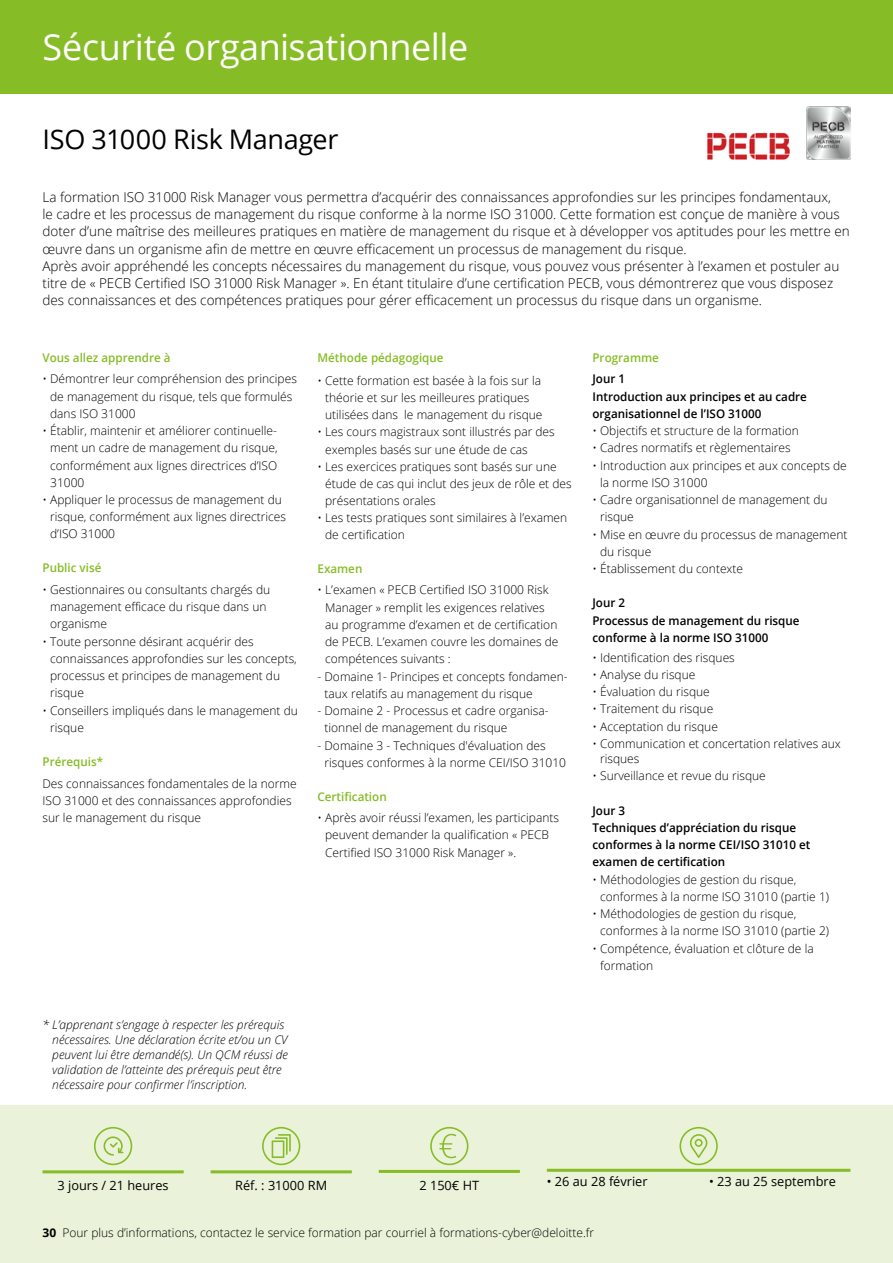
<style>
.page{position:relative;width:893px;height:1263px;background:#fff}
.page>*{position:absolute;margin:0;border:0;box-sizing:border-box;transform-origin:0 0}
.t1{font:36px "Open Sans";letter-spacing:-.015em;color:#fff}
.t2{font:27px "Open Sans";letter-spacing:-.01em;color:#000}
.t3{font:300 13.5px/17.2px "Open Sans";color:#000}
.t4{font:12.75px "Open Sans";color:#000}
.t5{font:300 12px/17.2px "Open Sans";color:#000}
.t6{font:600 12px/17.2px "Open Sans";color:#000}
.t7{font:italic 300 12px/15px "Open Sans";color:#000}
.t8{font:600 12px "Open Sans";color:#86bc25}
.s1{font-weight:700}
</style>
<div class="page">
<div style="left:0;top:1106px;width:893px;height:157px;background:#eaf2da"></div>
<div style="left:0;top:0;width:893px;height:94px;background:#86bc25"></div>
<hr style="left:547px;top:1169px;width:303px;height:3px;background:#86bc25">
<svg style="left:679px;top:1127px;width:39px;height:38px"></svg>
<hr style="left:379px;top:1170px;width:141px;height:3px;background:#86bc25">
<svg style="left:430px;top:1127px;width:38px;height:38px"></svg>
<hr style="left:211px;top:1170px;width:141px;height:3px;background:#86bc25">
<svg style="left:262px;top:1127px;width:38px;height:38px"></svg>
<hr style="left:43px;top:1170px;width:141px;height:3px;background:#86bc25">
<svg style="left:94px;top:1127px;width:38px;height:38px"></svg>
<img style="left:707px;top:132px;width:83px;height:28px">
<img style="left:806px;top:106px;width:44px;height:54px">
<h1 class="t1" style="left:43px;top:22px;width:427px">Sécurité organisationnelle</h1>
<h1 class="t1" style="left:43px;top:22px;width:176px">Disponible</h1>
<h2 class="t2" style="left:43px;top:120px;width:297px">ISO 31000 Risk Manager</h2>
<p class="t3" style="left:43px;top:188px;width:809px">La formation ISO 31000 Risk Manager vous permettra d’acquérir des connaissances approfondies sur les principes fondamentaux,<br>le cadre et les processus de management du risque conforme à la norme ISO 31000. Cette formation est conçue de manière à vous doter d’une maîtrise des meilleures pratiques en matière de management du risque et à développer vos aptitudes pour les mettre en œuvre dans un organisme afin de mettre en œuvre efficacement un processus de management du risque.<br>Après avoir appréhendé les concepts nécessaires du management du risque, vous pouvez vous présenter à l’examen et postuler au titre de « PECB Certified ISO 31000 Risk Manager ». En étant titulaire d’une certification PECB, vous démontrerez que vous disposez des connaissances et des compétences pratiques pour gérer efficacement un processus du risque dans un organisme.</p>
<p class="t8" style="left:43px;top:349px;width:130px">Vous allez apprendre à</p>
<p class="t5" style="left:50px;top:370px;width:248px;text-indent:-8px">• Démontrer leur compréhension des principes de management du risque, tels que formulés dans ISO 31000</p>
<p class="t5" style="left:50px;top:422px;width:229px;text-align:justify;text-indent:-8px">• Établir, maintenir et améliorer continuelle&shy;ment un cadre de management du risque, conformément aux lignes directrices d’ISO 31000</p>
<p class="t5" style="left:50px;top:491px;width:237px;text-indent:-8px">• Appliquer le processus de management du risque, conformément aux lignes directrices d’ISO 31000</p>
<p class="t8" style="left:43px;top:560px;width:60px">Public visé</p>
<p class="t5" style="left:50px;top:580px;width:222px;text-indent:-8px">• Gestionnaires ou consultants chargés du management efficace du risque dans un organisme</p>
<p class="t5" style="left:50px;top:632px;width:248px;text-indent:-8px">• Toute personne désirant acquérir des connaissances approfondies sur les concepts, processus et principes de management du risque</p>
<p class="t5" style="left:50px;top:701px;width:249px;text-indent:-8px">• Conseillers impliqués dans le management du risque</p>
<p class="t8" style="left:43px;top:754px;width:62px">Prérequis*</p>
<p class="t5" style="left:43px;top:774px;width:256px">Des connaissances fondamentales de la norme<br>ISO 31000 et des connaissances approfondies sur le management du risque</p>
<p class="t7" style="left:52px;top:1016px;width:237px;text-indent:-10px">* L’apprenant s’engage à respecter les prérequis nécessaires. Une déclaration écrite et/ou un CV peuvent lui être demandé(s). Un QCM réussi de validation de l’atteinte des prérequis peut être nécessaire pour confirmer l’inscription.</p>
<p class="t8" style="left:317px;top:349px;width:128px">Méthode pédagogique</p>
<p class="t5" style="left:325px;top:371px;width:219px;text-indent:-8px">• Cette formation est basée à la fois sur la théorie et sur les meilleures pratiques utilisées dans le management du risque</p>
<p class="t5" style="left:325px;top:423px;width:231px;text-indent:-8px">• Les cours magistraux sont illustrés par des exemples basés sur une étude de cas</p>
<p class="t5" style="left:325px;top:458px;width:248px;text-indent:-8px">• Les exercices pratiques sont basés sur une étude de cas qui inclut des jeux de rôle et des présentations orales</p>
<p class="t5" style="left:325px;top:509px;width:244px;text-indent:-8px">• Les tests pratiques sont similaires à l’examen de certification</p>
<p class="t8" style="left:317px;top:560px;width:46px">Examen</p>
<p class="t5" style="left:325px;top:581px;width:235px;text-indent:-8px">• L’examen « PECB Certified ISO 31000 Risk Manager » remplit les exigences relatives au programme d’examen et de certification de PECB. L’examen couvre les domaines de compétences suivants :</p>
<p class="t5" style="left:324px;top:667px;width:245px;text-indent:-7px">- Domaine 1- Principes et concepts fondamen&shy;taux relatifs au management du risque</p>
<p class="t5" style="left:324px;top:702px;width:226px;text-indent:-7px">- Domaine 2 - Processus et cadre organisa&shy;tionnel de management du risque</p>
<p class="t5" style="left:324px;top:736px;width:243px;text-indent:-7px">- Domaine 3 - Techniques d'évaluation des risques conformes à la norme CEI/ISO 31010</p>
<p class="t8" style="left:317px;top:788px;width:71px">Certification</p>
<p class="t5" style="left:325px;top:809px;width:235px;text-indent:-8px">• Après avoir réussi l’examen, les participants peuvent demander la qualification « PECB<br>Certified ISO 31000 Risk Manager ».</p>
<p class="t8" style="left:592px;top:349px;width:68px">Programme</p>
<p class="t6" style="left:592px;top:370px;width:216px">Jour 1<br>Introduction aux principes et au cadre organisationnel de l’ISO 31000</p>
<p class="t5" style="left:592px;top:422px;width:208px">• Objectifs et structure de la formation</p>
<p class="t5" style="left:592px;top:439px;width:200px">• Cadres normatifs et règlementaires</p>
<p class="t5" style="left:600px;top:456px;width:248px;text-indent:-8px">• Introduction aux principes et aux concepts de la norme ISO 31000</p>
<p class="t5" style="left:600px;top:491px;width:229px;text-indent:-8px">• Cadre organisationnel de management du risque</p>
<p class="t5" style="left:600px;top:525px;width:249px;text-indent:-8px">• Mise en œuvre du processus de management du risque</p>
<p class="t5" style="left:592px;top:560px;width:152px">• Établissement du contexte</p>
<p class="t6" style="left:592px;top:594px;width:209px">Jour 2<br>Processus de management du risque conforme à la norme ISO 31000</p>
<p class="t5" style="left:592px;top:648px;width:144px">• Identification des risques</p>
<p class="t5" style="left:592px;top:665px;width:104px">• Analyse du risque</p>
<p class="t5" style="left:592px;top:683px;width:119px">• Évaluation du risque</p>
<p class="t5" style="left:592px;top:700px;width:122px">• Traitement du risque</p>
<p class="t5" style="left:592px;top:717px;width:127px">• Acceptation du risque</p>
<p class="t5" style="left:600px;top:736px;width:242px;line-height:15px;text-indent:-8px">• Communication et concertation relatives aux risques</p>
<p class="t5" style="left:592px;top:767px;width:175px">• Surveillance et revue du risque</p>
<p class="t6" style="left:592px;top:801px;width:219px">Jour 3<br>Techniques d’appréciation du risque conformes à la norme CEI/ISO 31010 et examen de certification</p>
<p class="t5" style="left:600px;top:870px;width:230px;text-indent:-8px">• Méthodologies de gestion du risque, conformes à la norme ISO 31010 (partie 1)</p>
<p class="t5" style="left:600px;top:905px;width:230px;text-indent:-8px">• Méthodologies de gestion du risque, conformes à la norme ISO 31010 (partie 2)</p>
<p class="t5" style="left:600px;top:939px;width:215px;text-indent:-8px">• Compétence, évaluation et clôture de la formation</p>
<p class="t4" style="left:58px;top:1177px;width:113px">3 jours / 21 heures</p>
<p class="t4" style="left:235px;top:1177px;width:93px">Réf. : 31000 RM</p>
<p class="t4" style="left:419px;top:1176px;width:61px">2 150€ HT</p>
<p class="t4" style="left:547px;top:1173px;width:102px">• 26 au 28 février</p>
<p class="t4" style="left:709px;top:1173px;width:128px">• 23 au 25 septembre</p>
<p class="t5" style="left:43px;top:1224px;width:553px"><span class="s1">30</span> Pour plus d’informations, contactez le service formation par courriel à formations-cyber@deloitte.fr</p>
</div>
